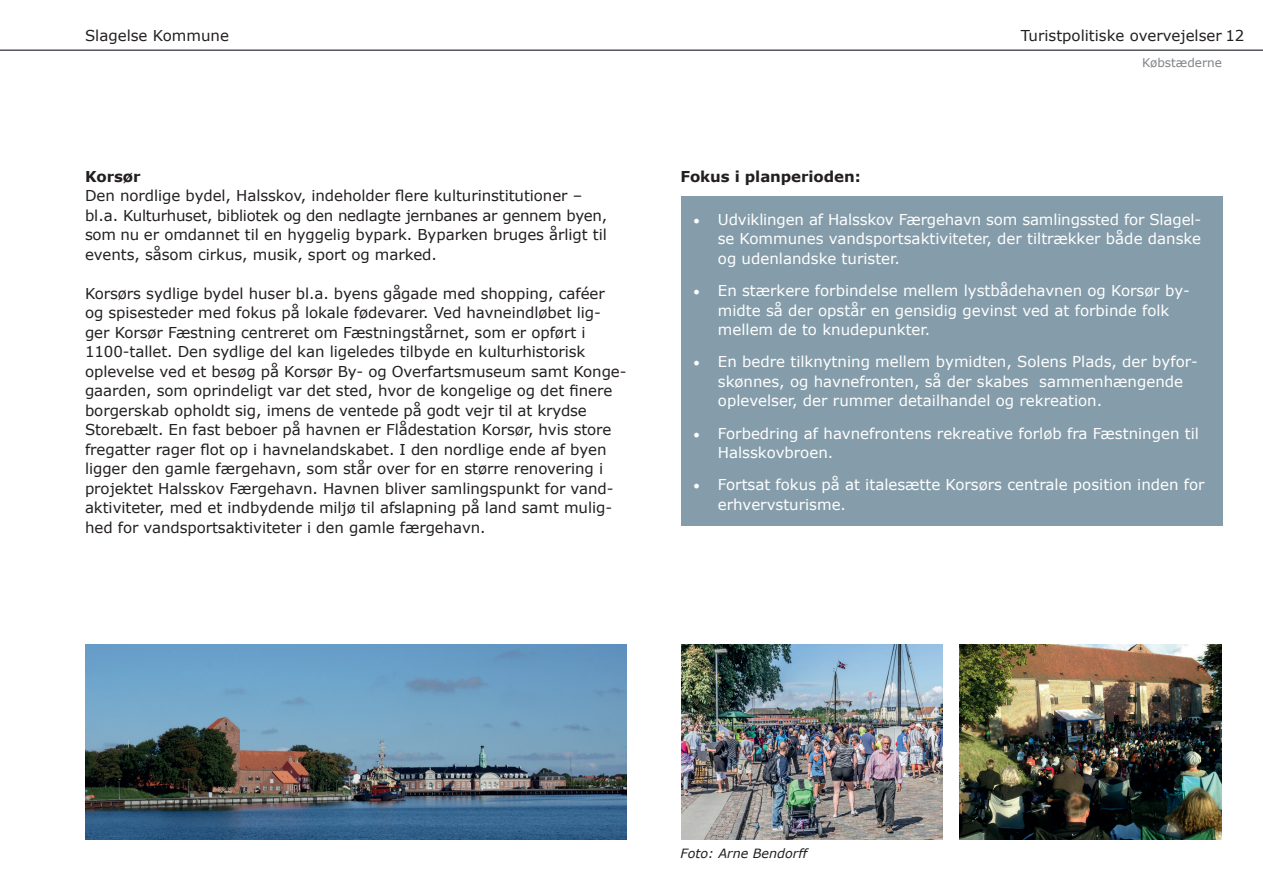
<style>
.page{position:relative;width:1263px;height:893px;background:#fff}
.page>*{position:absolute;margin:0;border:0;box-sizing:border-box;transform-origin:0 0}
.t1{font:15px/19.5px "Verdana";letter-spacing:-.005em;color:#231f20}
.t2{font:15px/19.5px "Verdana";color:#fff}
.t3{font:700 15px "Verdana";letter-spacing:-.005em;color:#231f20}
.t4{font:italic 12.75px "Verdana";color:#231f20}
.t5{font:12px "Verdana";color:#808285}
.s1{font-family:"Minion Pro";font-size:18px}
</style>
<div class="page">
<svg style="left:626px;top:756px;width:1px;height:12px"></svg>
<svg style="left:626px;top:663px;width:1px;height:83px"></svg>
<hr style="left:0;top:49px;width:1263px;height:2px;background:#52565a">
<div style="left:681px;top:196px;width:542px;height:330px;background:#859daa"></div>
<img style="left:681px;top:644px;width:261px;height:196px">
<img style="left:960px;top:644px;width:261px;height:196px">
<img style="left:85px;top:644px;width:541px;height:196px">
<p class="t1" style="left:85px;top:26px;width:145px">Slagelse Kommune</p>
<p class="t1" style="left:1021px;top:26px;width:225px">Turistpolitiske overvejelser 12</p>
<p class="t5" style="left:1142px;top:54px;width:81px">Købstæderne</p>
<p class="t3" style="left:85px;top:165px;width:57px">Korsør</p>
<p class="t1" style="left:85px;top:186px;width:524px">Den nordlige bydel, Halsskov, indeholder flere kulturinstitutioner – bl.a. Kulturhuset, bibliotek og den nedlagte jernbanes ar gennem byen, som nu er omdannet til en hyggelig bypark. Byparken bruges årligt til events, såsom cirkus, musik, sport og marked.</p>
<p class="t1" style="left:85px;top:283px;width:543px">Korsørs sydlige bydel huser bl.a. byens gågade med shopping, caféer og spisesteder med fokus på lokale fødevarer. Ved havneindløbet lig&shy;ger Korsør Fæstning centreret om Fæstningstårnet, som er opført i 1100-tallet. Den sydlige del kan ligeledes tilbyde en kulturhistorisk oplevelse ved et besøg på Korsør By- og Overfartsmuseum samt Konge&shy;gaarden, som oprindeligt var det sted, hvor de kongelige og det finere borgerskab opholdt sig, imens de ventede på godt vejr til at krydse Storebælt. En fast beboer på havnen er Flådestation Korsør, hvis store fregatter rager flot op i havnelandskabet. I den nordlige ende af byen ligger den gamle færgehavn, som står over for en større renovering i projektet Halsskov Færgehavn. Havnen bliver samlingspunkt for vand&shy;aktiviteter, med et indbydende miljø til afslapning på land samt mulig&shy;hed for vandsportsaktiviteter i den gamle færgehavn.</p>
<p class="t3" style="left:680px;top:165px;width:182px">Fokus i planperioden:</p>
<p class="t2" style="left:718px;top:209px;width:485px;text-align:justify;text-indent:-25px"><span class="s1">•</span> Udviklingen af Halsskov Færgehavn som samlingssted for Slagel&shy;se Kommunes vandsportsaktiviteter, der tiltrækker både danske og udenlandske turister.</p>
<p class="t2" style="left:718px;top:281px;width:473px;text-indent:-25px"><span class="s1">•</span> En stærkere forbindelse mellem lystbådehavnen og Korsør by&shy;midte så der opstår en gensidig gevinst ved at forbinde folk mellem de to knudepunkter.</p>
<p class="t2" style="left:718px;top:352px;width:481px;text-indent:-25px"><span class="s1">•</span> En bedre tilknytning mellem bymidten, Solens Plads, der byfor&shy;skønnes, og havnefronten, så der skabes sammenhængende oplevelser, der rummer detailhandel og rekreation.</p>
<p class="t2" style="left:718px;top:423px;width:483px;text-indent:-25px"><span class="s1">•</span> Forbedring af havnefrontens rekreative forløb fra Fæstningen til<br>Halsskovbroen.</p>
<p class="t2" style="left:718px;top:475px;width:488px;text-indent:-25px"><span class="s1">•</span> Fortsat fokus på at italesætte Korsørs centrale position inden for erhvervsturisme.</p>
<p class="t4" style="left:680px;top:845px;width:128px">Foto: Arne Bendorff</p>
</div>
